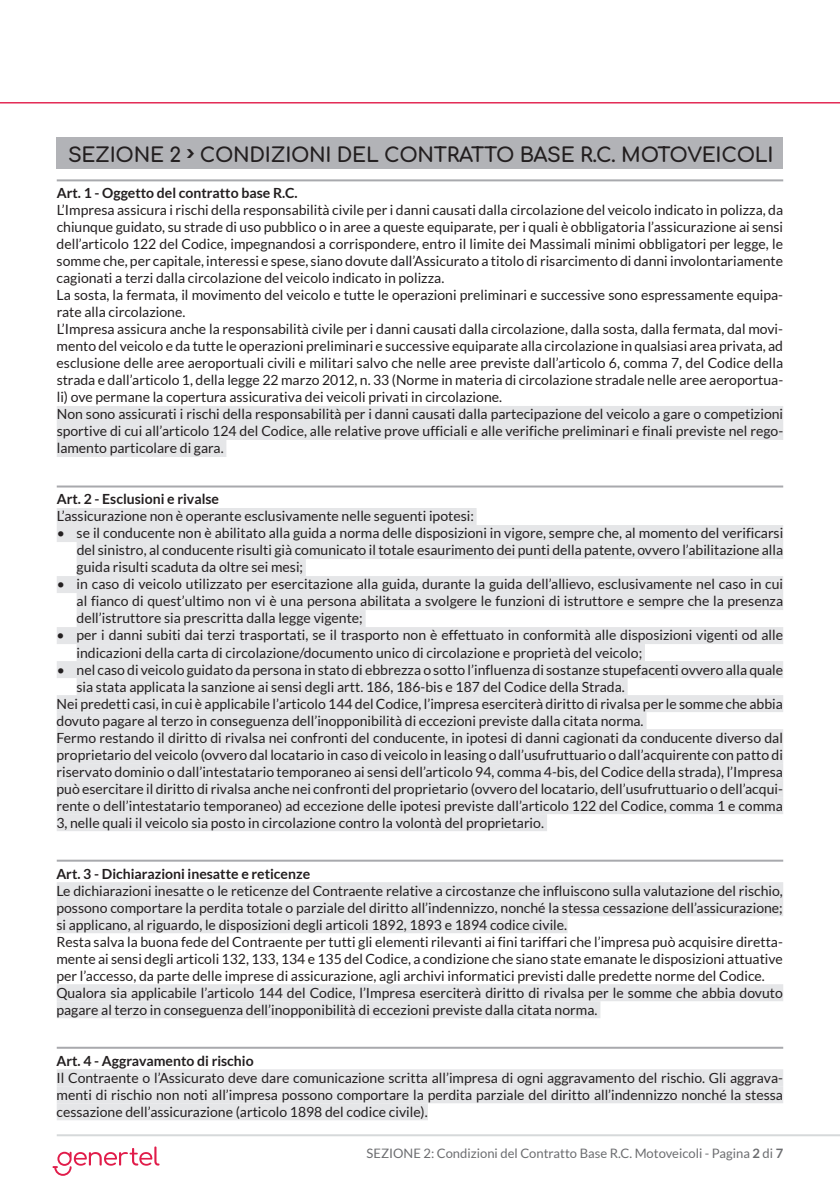
<style>
.page{position:relative;width:840px;height:1191px;background:#fff}
.page>*{position:absolute;margin:0;border:0;box-sizing:border-box;transform-origin:0 0}
.t1{font:20px "Comfortaa";letter-spacing:-.015em;color:#231f20}
.t2{font:14px/17px "Lato";color:#231f20}
.t3{font:700 14px "Lato";color:#231f20}
.t4{font:13px "Lato";color:#6c6d70}
.s1{font-weight:700}
</style>
<div class="page">
<hr style="left:57px;top:1134px;width:782px;height:2px;background:#d6d9da">
<svg style="left:52px;top:1146px;width:107px;height:29px"></svg>
<hr style="left:0;top:102px;width:839px;height:1px;background:#e11c4a">
<hr style="left:57px;top:179px;width:725px;height:2px;background:#a8a9ad">
<div style="left:57px;top:406px;width:725px;height:17px;background:#e5e6e8"></div>
<div style="left:57px;top:423px;width:725px;height:17px;background:#e5e6e8"></div>
<div style="left:57px;top:440px;width:169px;height:17px;background:#e5e6e8"></div>
<hr style="left:57px;top:485px;width:725px;height:2px;background:#a8a9ad">
<div style="left:57px;top:508px;width:419px;height:17px;background:#e5e6e8"></div>
<div style="left:57px;top:525px;width:725px;height:17px;background:#e5e6e8"></div>
<div style="left:77px;top:542px;width:705px;height:17px;background:#e5e6e8"></div>
<div style="left:77px;top:559px;width:229px;height:17px;background:#e5e6e8"></div>
<div style="left:57px;top:576px;width:725px;height:17px;background:#e5e6e8"></div>
<div style="left:77px;top:593px;width:705px;height:17px;background:#e5e6e8"></div>
<div style="left:77px;top:610px;width:288px;height:17px;background:#e5e6e8"></div>
<div style="left:57px;top:627px;width:725px;height:17px;background:#e5e6e8"></div>
<div style="left:77px;top:644px;width:567px;height:17px;background:#e5e6e8"></div>
<div style="left:57px;top:661px;width:725px;height:17px;background:#e5e6e8"></div>
<div style="left:77px;top:678px;width:550px;height:17px;background:#e5e6e8"></div>
<div style="left:57px;top:695px;width:725px;height:17px;background:#e5e6e8"></div>
<div style="left:57px;top:712px;width:589px;height:17px;background:#e5e6e8"></div>
<div style="left:57px;top:729px;width:725px;height:17px;background:#e5e6e8"></div>
<div style="left:57px;top:746px;width:725px;height:17px;background:#e5e6e8"></div>
<div style="left:57px;top:763px;width:725px;height:17px;background:#e5e6e8"></div>
<div style="left:57px;top:780px;width:725px;height:17px;background:#e5e6e8"></div>
<div style="left:57px;top:797px;width:725px;height:17px;background:#e5e6e8"></div>
<div style="left:57px;top:814px;width:489px;height:17px;background:#e5e6e8"></div>
<hr style="left:57px;top:859px;width:725px;height:2px;background:#a8a9ad">
<div style="left:57px;top:882px;width:725px;height:17px;background:#e5e6e8"></div>
<div style="left:57px;top:899px;width:725px;height:17px;background:#e5e6e8"></div>
<div style="left:57px;top:916px;width:510px;height:17px;background:#e5e6e8"></div>
<div style="left:57px;top:984px;width:725px;height:17px;background:#e5e6e8"></div>
<div style="left:57px;top:1001px;width:543px;height:17px;background:#e5e6e8"></div>
<hr style="left:57px;top:1046px;width:725px;height:2px;background:#a8a9ad">
<div style="left:57px;top:1069px;width:725px;height:17px;background:#e5e6e8"></div>
<div style="left:57px;top:1086px;width:725px;height:17px;background:#e5e6e8"></div>
<div style="left:57px;top:1103px;width:370px;height:17px;background:#e5e6e8"></div>
<div style="left:57px;top:137px;width:725px;height:31px;background:#b2b3b7"></div>
<h1 class="t1" style="left:68px;top:137px;width:706px">SEZIONE 2 CONDIZIONI DEL CONTRATTO BASE R.C. MOTOVEICOLI</h1>
<p class="t3" style="left:57px;top:185px;width:242px">Art. 1 - Oggetto del contratto base R.C.</p>
<p class="t2" style="left:57px;top:202px;width:727px">L’Impresa assicura i rischi della responsabilità civile per i danni causati dalla circolazione del veicolo indicato in polizza, da chiunque guidato, su strade di uso pubblico o in aree a queste equiparate, per i quali è obbligatoria l’assicurazione ai sensi dell’articolo 122 del Codice, impegnandosi a corrispondere, entro il limite dei Massimali minimi obbligatori per legge, le somme che, per capitale, interessi e spese, siano dovute dall’Assicurato a titolo di risarcimento di danni involontariamente cagionati a terzi dalla circolazione del veicolo indicato in polizza.<br>La sosta, la fermata, il movimento del veicolo e tutte le operazioni preliminari e successive sono espressamente equipa&shy;rate alla circolazione.<br>L’Impresa assicura anche la responsabilità civile per i danni causati dalla circolazione, dalla sosta, dalla fermata, dal movi&shy;mento del veicolo e da tutte le operazioni preliminari e successive equiparate alla circolazione in qualsiasi area privata, ad esclusione delle aree aeroportuali civili e militari salvo che nelle aree previste dall’articolo 6, comma 7, del Codice della strada e dall’articolo 1, della legge 22 marzo 2012, n. 33 (Norme in materia di circolazione stradale nelle aree aeroportua&shy;li) ove permane la copertura assicurativa dei veicoli privati in circolazione.<br>Non sono assicurati i rischi della responsabilità per i danni causati dalla partecipazione del veicolo a gare o competizioni sportive di cui all’articolo 124 del Codice, alle relative prove ufficiali e alle verifiche preliminari e finali previste nel rego&shy;lamento particolare di gara.</p>
<p class="t3" style="left:57px;top:491px;width:164px">Art. 2 - Esclusioni e rivalse</p>
<p class="t2" style="left:57px;top:508px;width:418px">L’assicurazione non è operante esclusivamente nelle seguenti ipotesi:</p>
<p class="t2" style="left:77px;top:525px;width:707px;text-align:justify;text-indent:-20px">• se il conducente non è abilitato alla guida a norma delle disposizioni in vigore, sempre che, al momento del verificarsi del sinistro, al conducente risulti già comunicato il totale esaurimento dei punti della patente, ovvero l’abilitazione alla guida risulti scaduta da oltre sei mesi;</p>
<p class="t2" style="left:76px;top:576px;width:707px;text-align:justify;text-indent:-20px">• in caso di veicolo utilizzato per esercitazione alla guida, durante la guida dell’allievo, esclusivamente nel caso in cui al fianco di quest’ultimo non vi è una persona abilitata a svolgere le funzioni di istruttore e sempre che la presenza dell’istruttore sia prescritta dalla legge vigente;</p>
<p class="t2" style="left:76px;top:627px;width:707px;text-indent:-20px">• per i danni subiti dai terzi trasportati, se il trasporto non è effettuato in conformità alle disposizioni vigenti od alle indicazioni della carta di circolazione/documento unico di circolazione e proprietà del veicolo;</p>
<p class="t2" style="left:57px;top:661px;width:727px">• nel caso di veicolo guidato da persona in stato di ebbrezza o sotto l’influenza di sostanze stupefacenti ovvero alla quale</p>
<p class="t2" style="left:76px;top:678px;width:549px">sia stata applicata la sanzione ai sensi degli artt. 186, 186-bis e 187 del Codice della Strada.</p>
<p class="t2" style="left:57px;top:695px;width:727px">Nei predetti casi, in cui è applicabile l’articolo 144 del Codice, l’impresa eserciterà diritto di rivalsa per le somme che abbia</p>
<p class="t2" style="left:56px;top:712px;width:588px">dovuto pagare al terzo in conseguenza dell’inopponibilità di eccezioni previste dalla citata norma.</p>
<p class="t2" style="left:56px;top:729px;width:727px">Fermo restando il diritto di rivalsa nei confronti del conducente, in ipotesi di danni cagionati da conducente diverso dal</p>
<p class="t2" style="left:56px;top:746px;width:727px">proprietario del veicolo (ovvero dal locatario in caso di veicolo in leasing o dall’usufruttuario o dall’acquirente con patto di</p>
<p class="t2" style="left:56px;top:763px;width:727px">riservato dominio o dall’intestatario temporaneo ai sensi dell’articolo 94, comma 4-bis, del Codice della strada), l’Impresa</p>
<p class="t2" style="left:56px;top:780px;width:727px">può esercitare il diritto di rivalsa anche nei confronti del proprietario (ovvero del locatario, dell’usufruttuario o dell’acqui-</p>
<p class="t2" style="left:56px;top:797px;width:727px">rente o dell’intestatario temporaneo) ad eccezione delle ipotesi previste dall’articolo 122 del Codice, comma 1 e comma</p>
<p class="t2" style="left:56px;top:814px;width:489px">3, nelle quali il veicolo sia posto in circolazione contro la volontà del proprietario.</p>
<p class="t3" style="left:56px;top:865px;width:255px">Art. 3 - Dichiarazioni inesatte e reticenze</p>
<p class="t2" style="left:56px;top:882px;width:727px">Le dichiarazioni inesatte o le reticenze del Contraente relative a circostanze che influiscono sulla valutazione del rischio, possono comportare la perdita totale o parziale del diritto all’indennizzo, nonché la stessa cessazione dell’assicurazione; si applicano, al riguardo, le disposizioni degli articoli 1892, 1893 e 1894 codice civile.<br>Resta salva la buona fede del Contraente per tutti gli elementi rilevanti ai fini tariffari che l’impresa può acquisire diretta&shy;mente ai sensi degli articoli 132, 133, 134 e 135 del Codice, a condizione che siano state emanate le disposizioni attuative per l’accesso, da parte delle imprese di assicurazione, agli archivi informatici previsti dalle predette norme del Codice.<br>Qualora sia applicabile l’articolo 144 del Codice, l’Impresa eserciterà diritto di rivalsa per le somme che abbia dovuto pagare al terzo in conseguenza dell’inopponibilità di eccezioni previste dalla citata norma.</p>
<p class="t3" style="left:56px;top:1052px;width:199px">Art. 4 - Aggravamento di rischio</p>
<p class="t2" style="left:56px;top:1069px;width:727px;text-align:justify">Il Contraente o l’Assicurato deve dare comunicazione scritta all’impresa di ogni aggravamento del rischio. Gli aggrava&shy;menti di rischio non noti all’impresa possono comportare la perdita parziale del diritto all’indennizzo nonché la stessa cessazione dell’assicurazione (articolo 1898 del codice civile).</p>
<p class="t4" style="left:366px;top:1146px;width:418px">SEZIONE 2: Condizioni del Contratto Base R.C. Motoveicoli - Pagina <span class="s1">2</span> di <span class="s1">7</span></p>
</div>
